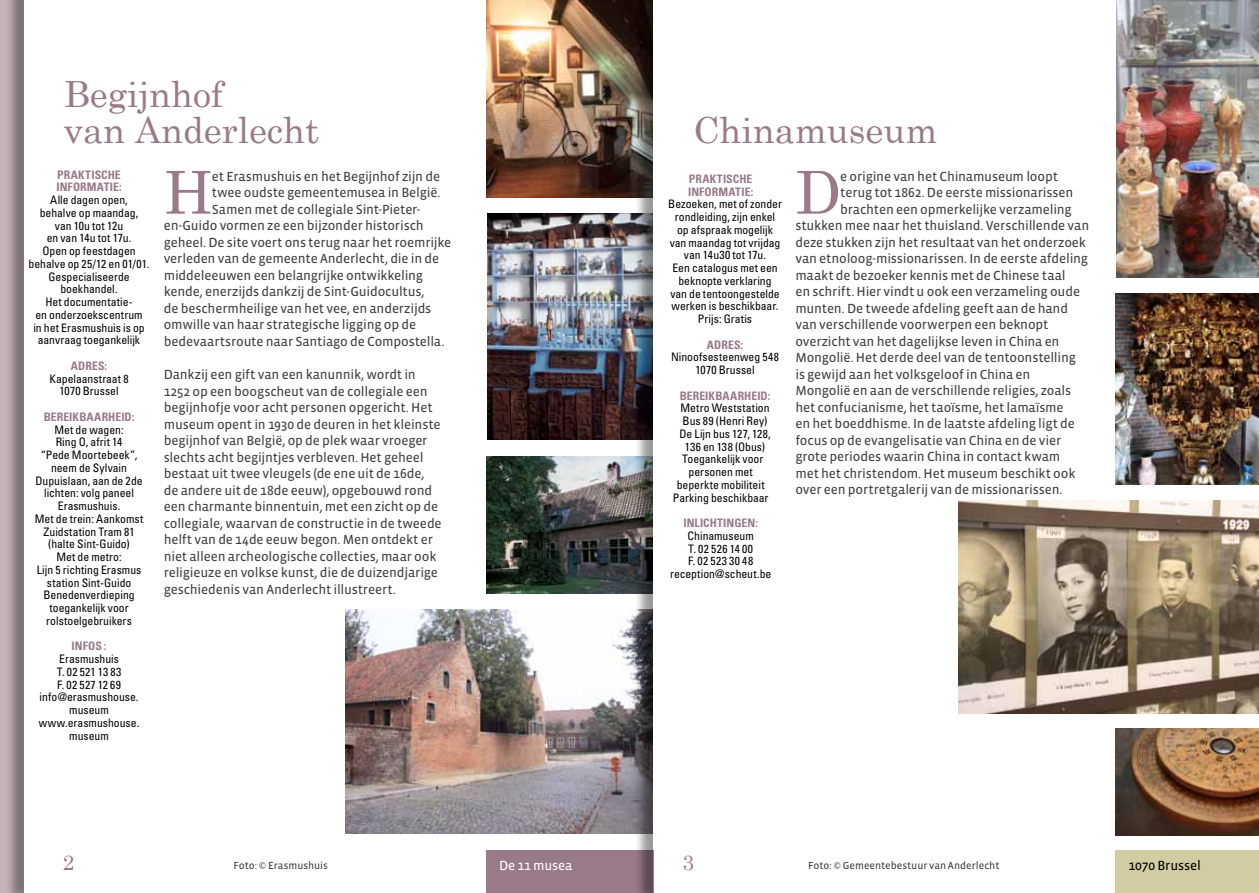
<style>
.page{position:relative;width:1259px;height:893px;background:#fff}
.page>*{position:absolute;margin:0;border:0;box-sizing:border-box;transform-origin:0 0}
.t1{font:59.25px "Century Schoolbook";color:#997a8a}
.t2{font:36px/36px "Century Schoolbook";color:#997a8a}
.t3{font:21px "Century Schoolbook";color:#997a8a}
.t4{font:13.5px/16.5px "Vista Sans Reg";letter-spacing:-.01em;color:#414042}
.t5{font:13.5px "Vista Sans Reg";letter-spacing:-.01em;color:#000}
.t6{font:13.5px "Vista Sans Reg";letter-spacing:-.01em;color:#fff}
.t7{font:condensed 11.7px/12.8px "Univers LT Std";color:#000;text-align:center}
.t8{font:700 condensed 11.7px/12.8px "Univers LT Std";letter-spacing:.005em;color:#997a8a}
.t9{font:10.5px "Vista Sans Reg";color:#414042}
</style>
<div class="page">
<div style="left:486px;top:850px;width:167px;height:43px;background:#997a8a"></div>
<div style="left:1115px;top:850px;width:144px;height:43px;background:#d3cba2"></div>
<div style="left:0;top:0;width:24px;height:893px;background:#c5b3bb"></div>
<div style="left:634px;top:0;width:147px;height:893px;background:#000;opacity:.4"></div>
<div style="left:653px;top:0;width:131px;height:893px;background:#fff"></div>
<div style="left:5px;top:0;width:147px;height:893px;background:#000;opacity:.2"></div>
<div style="left:24px;top:0;width:130px;height:893px;background:#fff"></div>
<img style="left:958px;top:501px;width:301px;height:212px">
<img style="left:486px;top:0;width:166px;height:197px">
<img style="left:345px;top:609px;width:307px;height:224px">
<img style="left:486px;top:456px;width:166px;height:137px">
<img style="left:1116px;top:0;width:143px;height:278px">
<img style="left:1116px;top:728px;width:143px;height:107px">
<img style="left:1116px;top:293px;width:143px;height:192px">
<img style="left:487px;top:213px;width:165px;height:226px">
<h2 class="t2" style="left:64px;top:75px;width:257px">Begijnhof<br>van Anderlecht</h2>
<p class="t8" style="left:56px;top:168px;width:67px">PRAKTISCHE<br>INFORMATIE:</p>
<p class="t7" style="left:29px;top:193px;width:122px">Alle dagen open,<br>behalve op maandag,<br>van 10u tot 12u<br>en van 14u tot 17u.<br>Open op feestdagen behalve op 25/12 en 01/01.<br>Gespecialiseerde boekhandel.<br>Het documentatie-<br>en onderzoekscentrum<br>in het Erasmushuis is op aanvraag toegankelijk</p>
<p class="t8" style="left:71px;top:359px;width:38px">ADRES:</p>
<p class="t7" style="left:50px;top:372px;width:80px">Kapelaanstraat 8<br>1070 Brussel</p>
<p class="t8" style="left:44px;top:410px;width:92px">BEREIKBAARHEID:</p>
<p class="t7" style="left:35px;top:423px;width:110px">Met de wagen:<br>Ring O, afrit 14<br>“Pede Moortebeek”, neem de Sylvain<br>Dupuislaan, aan de 2de lichten: volg paneel<br>Erasmushuis.<br>Met de trein: Aankomst<br>Zuidstation Tram 81 (halte Sint-Guido)<br>Met de metro:<br>Lijn 5 richting Erasmus station Sint-Guido<br>Benedenverdieping toegankelijk voor rolstoelgebruikers</p>
<p class="t8" style="left:72px;top:640px;width:36px">INFOS :</p>
<p class="t7" style="left:39px;top:652px;width:102px">Erasmushuis<br>T. 02 521 13 83<br>F. 02 527 12 69 info@erasmushouse. museum www.erasmushouse. museum</p>
<h1 class="t1" style="left:164px;top:155px;width:51px">H</h1>
<p class="t4" style="left:212px;top:168px;width:230px">et Erasmushuis en het Begijnhof zijn de</p>
<p class="t4" style="left:212px;top:185px;width:230px">twee oudste gemeentemusea in België.</p>
<p class="t4" style="left:212px;top:201px;width:210px">Samen met de collegiale Sint-Pieter-</p>
<p class="t4" style="left:164px;top:218px;width:261px">en-Guido vormen ze een bijzonder historisch</p>
<p class="t4" style="left:164px;top:234px;width:289px">geheel. De site voert ons terug naar het roemrijke</p>
<p class="t4" style="left:164px;top:251px;width:277px">verleden van de gemeente Anderlecht, die in de</p>
<p class="t4" style="left:164px;top:267px;width:261px">middeleeuwen een belangrijke ontwikkeling</p>
<p class="t4" style="left:164px;top:284px;width:262px">kende, enerzijds dankzij de Sint-Guidocultus,</p>
<p class="t4" style="left:164px;top:300px;width:269px">de beschermheilige van het vee, en anderzijds</p>
<p class="t4" style="left:164px;top:317px;width:254px">omwille van haar strategische ligging op de</p>
<p class="t4" style="left:164px;top:333px;width:282px">bedevaartsroute naar Santiago de Compostella.</p>
<p class="t4" style="left:164px;top:367px;width:279px">Dankzij een gift van een kanunnik, wordt in 1252 op een boogscheut van de collegiale een begijnhofje voor acht personen opgericht. Het museum opent in 1930 de deuren in het kleinste begijnhof van België, op de plek waar vroeger slechts acht begijntjes verbleven. Het geheel bestaat uit twee vleugels (de ene uit de 16de, de andere uit de 18de eeuw), opgebouwd rond een charmante binnentuin, met een zicht op de collegiale, waarvan de constructie in de tweede helft van de 14de eeuw begon. Men ontdekt er niet alleen archeologische collecties, maar ook religieuze en volkse kunst, die de duizendjarige geschiedenis van Anderlecht illustreert.</p>
<h2 class="t2" style="left:693px;top:111px;width:246px">Chinamuseum</h2>
<p class="t8" style="left:688px;top:172px;width:67px">PRAKTISCHE<br>INFORMATIE:</p>
<p class="t7" style="left:668px;top:198px;width:115px">Bezoeken, met of zonder rondleiding, zijn enkel op afspraak mogelijk van maandag tot vrijdag van 14u30 tot 17u.<br>Een catalogus met een beknopte verklaring<br>van de tentoongestelde werken is beschikbaar.<br>Prijs: Gratis</p>
<p class="t8" style="left:707px;top:338px;width:38px">ADRES:</p>
<p class="t7" style="left:671px;top:351px;width:110px">Ninoofsesteenweg 548<br>1070 Brussel</p>
<p class="t8" style="left:679px;top:389px;width:92px">BEREIKBAARHEID:</p>
<p class="t7" style="left:673px;top:402px;width:99px">Metro Weststation<br>Bus 89 (Henri Rey)<br>De Lijn bus 127, 128,<br>136 en 138 (Obus)<br>Toegankelijk voor personen met beperkte mobiliteit<br>Parking beschikbaar</p>
<p class="t8" style="left:683px;top:517px;width:76px">INLICHTINGEN:</p>
<p class="t7" style="left:670px;top:529px;width:103px">Chinamuseum<br>T. 02 526 14 00<br>F. 02 523 30 48 reception@scheut.be</p>
<h1 class="t1" style="left:795px;top:155px;width:48px">D</h1>
<p class="t4" style="left:840px;top:168px;width:219px">e origine van het Chinamuseum loopt</p>
<p class="t4" style="left:840px;top:185px;width:234px">terug tot 1862. De eerste missionarissen</p>
<p class="t4" style="left:840px;top:201px;width:233px">brachten een opmerkelijke verzameling</p>
<p class="t4" style="left:795px;top:218px;width:295px">stukken mee naar het thuisland. Verschillende van</p>
<p class="t4" style="left:795px;top:234px;width:292px">deze stukken zijn het resultaat van het onderzoek</p>
<p class="t4" style="left:795px;top:251px;width:294px">van etnoloog-missionarissen. In de eerste afdeling</p>
<p class="t4" style="left:795px;top:267px;width:272px">maakt de bezoeker kennis met de Chinese taal</p>
<p class="t4" style="left:795px;top:284px;width:286px">en schrift. Hier vindt u ook een verzameling oude</p>
<p class="t4" style="left:795px;top:300px;width:274px">munten. De tweede afdeling geeft aan de hand</p>
<p class="t4" style="left:795px;top:317px;width:254px">van verschillende voorwerpen een beknopt</p>
<p class="t4" style="left:795px;top:333px;width:266px">overzicht van het dagelijkse leven in China en</p>
<p class="t4" style="left:795px;top:350px;width:282px">Mongolië. Het derde deel van de tentoonstelling</p>
<p class="t4" style="left:795px;top:366px;width:236px">is gewijd aan het volksgeloof in China en</p>
<p class="t4" style="left:795px;top:383px;width:277px">Mongolië en aan de verschillende religies, zoals</p>
<p class="t4" style="left:795px;top:399px;width:270px">het confucianisme, het taoïsme, het lamaïsme</p>
<p class="t4" style="left:795px;top:416px;width:281px">en het boeddhisme. In de laatste afdeling ligt de</p>
<p class="t4" style="left:795px;top:432px;width:267px">focus op de evangelisatie van China en de vier</p>
<p class="t4" style="left:795px;top:449px;width:266px">grote periodes waarin China in contact kwam</p>
<p class="t4" style="left:795px;top:465px;width:281px">met het christendom. Het museum beschikt ook</p>
<p class="t4" style="left:795px;top:482px;width:269px">over een portretgalerij van de missionarissen.</p>
<h3 class="t3" style="left:63px;top:850px;width:13px">2</h3>
<p class="t9" style="left:234px;top:860px;width:96px">Foto: © Erasmushuis</p>
<p class="t6" style="left:499px;top:858px;width:75px">De 11 musea</p>
<h3 class="t3" style="left:682px;top:849px;width:13px">3</h3>
<p class="t9" style="left:808px;top:860px;width:193px">Foto: © Gemeentebestuur van Anderlecht</p>
<p class="t5" style="left:1128px;top:858px;width:74px">1070 Brussel</p>
</div>
